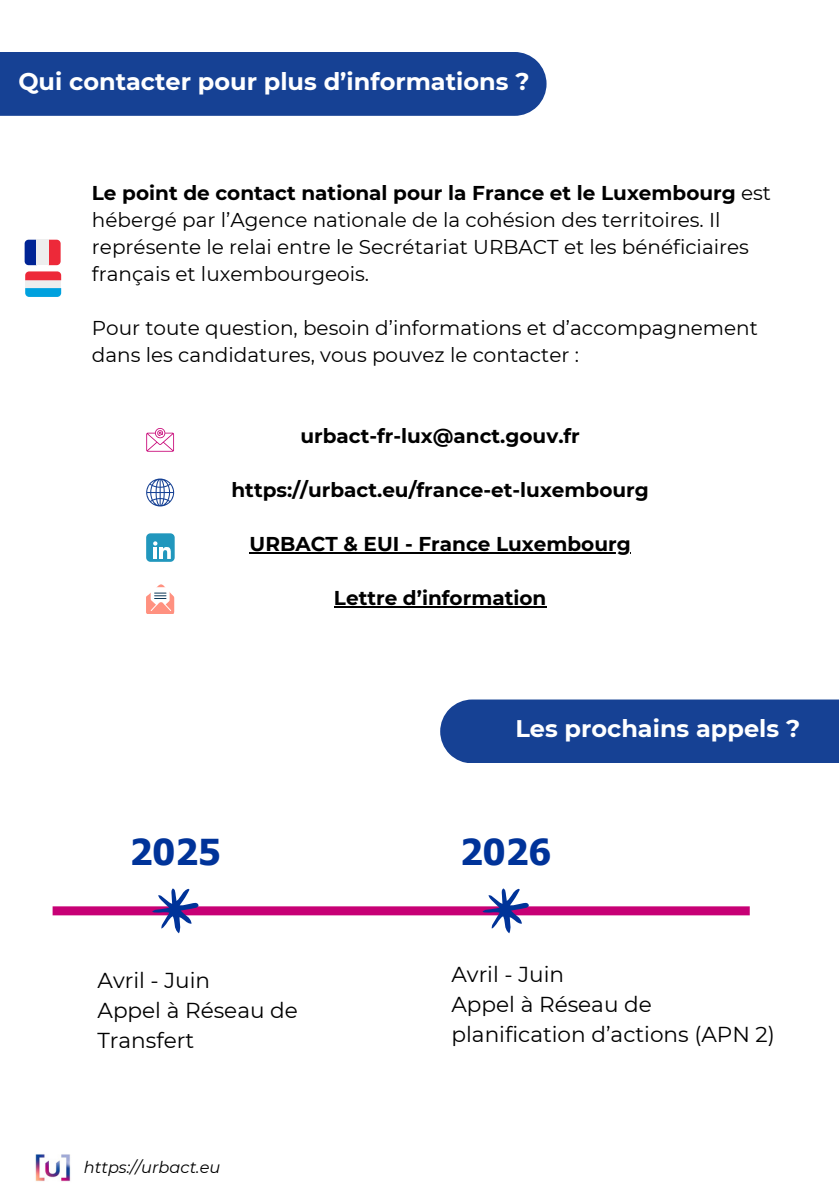
<style>
.page{position:relative;width:839px;height:1191px;background:#fff}
.page>*{position:absolute;margin:0;border:0;box-sizing:border-box;transform-origin:0 0}
.t1{font:700 35.8px "Tahoma";color:#039}
.t2{font:700 24px "Montserrat";color:#fff}
.t3{font:21.6px/30px "Montserrat";color:#000}
.t4{font:20px/27px "Montserrat";color:#000}
.t5{font:700 20px "Montserrat";color:#000}
.t6{font:italic 16.2px "Montserrat";color:#000}
.s1{font-weight:700}
</style>
<div class="page">
<img style="left:35px;top:1154px;width:36px;height:28px">
<div style="left:0;top:52px;width:546px;height:64px;background:#164194"></div>
<hr style="left:249px;top:552px;width:381px;height:2px;background:#000">
<hr style="left:334px;top:606px;width:212px;height:2px;background:#000">
<svg style="left:146px;top:428px;width:28px;height:24px"></svg>
<svg style="left:49px;top:240px;width:12px;height:25px"></svg>
<svg style="left:25px;top:240px;width:12px;height:25px"></svg>
<div style="left:37px;top:240px;width:12px;height:25px;background:#eee"></div>
<div style="left:25px;top:280px;width:36px;height:8px;background:#eee"></div>
<svg style="left:25px;top:271px;width:36px;height:9px"></svg>
<svg style="left:25px;top:288px;width:36px;height:9px"></svg>
<div style="left:146px;top:533px;width:29px;height:29px;background:#2197bd;border-radius:4px"></div>
<svg style="left:153px;top:541px;width:18px;height:18px"></svg>
<svg style="left:146px;top:479px;width:28px;height:28px"></svg>
<svg style="left:146px;top:584px;width:28px;height:30px"></svg>
<div style="left:440px;top:700px;width:398px;height:63px;background:#164194"></div>
<div style="left:53px;top:906px;width:696px;height:9px;background:#c70075"></div>
<svg style="left:152px;top:888px;width:46px;height:45px"></svg>
<svg style="left:482px;top:888px;width:47px;height:45px"></svg>
<h3 class="t2" style="left:18px;top:67px;width:512px">Qui contacter pour plus d’informations ?</h3>
<h2 class="t4" style="left:92px;top:179px;width:680px"><span class="s1">Le point de contact national pour la France et le Luxembourg</span> est hébergé par l’Agence nationale de la cohésion des territoires. Il représente le relai entre le Secrétariat URBACT et les bénéficiaires français et luxembourgeois.</h2>
<p class="t4" style="left:92px;top:314px;width:667px">Pour toute question, besoin d’informations et d’accompagnement dans les candidatures, vous pouvez le contacter :</p>
<p class="t5" style="left:300px;top:423px;width:281px">urbact-fr-lux@anct.gouv.fr</p>
<h4 class="t5" style="left:231px;top:477px;width:419px">https://urbact.eu/france-et-luxembourg</h4>
<h4 class="t5" style="left:249px;top:531px;width:382px">URBACT &amp; EUI - France Luxembourg</h4>
<h3 class="t5" style="left:334px;top:585px;width:214px">Lettre d’information</h3>
<h3 class="t2" style="left:515px;top:714px;width:286px">Les prochains appels ?</h3>
<p class="t1" style="left:130px;top:829px;width:92px">2025</p>
<p class="t1" style="left:460px;top:829px;width:92px">2026</p>
<p class="t3" style="left:97px;top:965px;width:202px">Avril - Juin<br>Appel à Réseau de<br>Transfert</p>
<h3 class="t6" style="left:84px;top:1157px;width:138px">https://urbact.eu</h3>
<p class="t3" style="left:451px;top:960px;width:325px">Avril - Juin<br>Appel à Réseau de planification d’actions (APN 2)</p>
</div>
